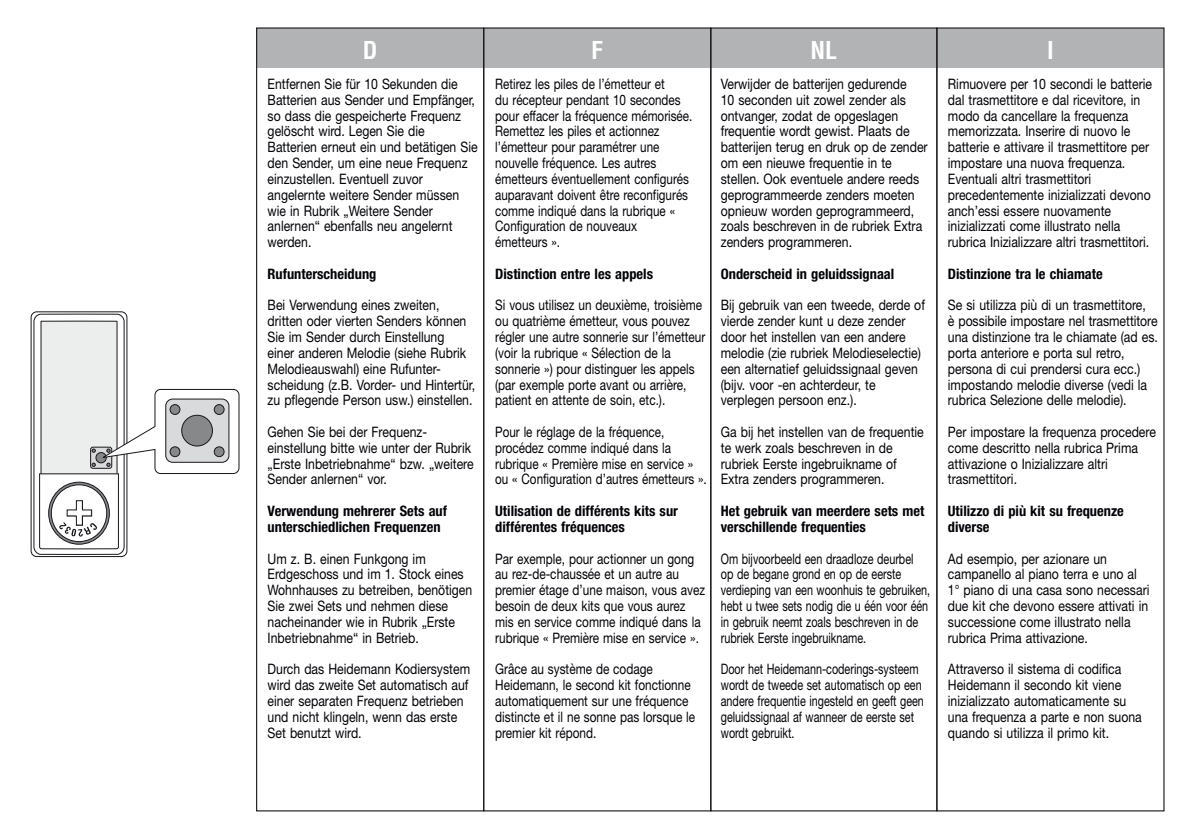
<style>
.page{position:relative;width:1191px;height:840px;background:#fff}
.page>*{position:absolute;margin:0;border:0;box-sizing:border-box;transform-origin:0 0}
.t1{font:700 condensed 24px "Helvetica";color:#fff}
.t2{font:14.4px/15.8px "Helvetica Neue";color:#000206;scale:.85 1}
.t3{font:14.4px/15.8px "Helvetica Neue";color:#000206;scale:.82 1}
.t4{font:14.4px/15.8px "Helvetica Neue";color:#000206;scale:.81 1}
.t5{font:14.4px/15.8px "Helvetica Neue";color:#000206;scale:.75 1}
.t6{font:700 condensed 14.4px/15.8px "Helvetica Neue";color:#000206}
</style>
<div class="page">
<div style="left:31px;top:311px;width:96px;height:245px;border:1px solid #1a171c;border-radius:6px"></div>
<svg style="left:33px;top:313px;width:207px;height:242px"></svg>
<div style="left:166px;top:399px;width:63px;height:63px;background:#d9dadb;border-radius:7px"></div>
<div style="left:165px;top:398px;width:64px;height:64px;border:1px solid #1a171c;border-radius:7px"></div>
<div style="left:182px;top:415px;width:30px;height:31px;background:#87888a;border-radius:50%"></div>
<div style="left:181px;top:414px;width:32px;height:32px;border:1px solid #1a171c;border-radius:50%"></div>
<div style="left:214px;top:446px;width:10px;height:10px;background:#87888a;border-radius:50%"></div>
<div style="left:214px;top:446px;width:11px;height:11px;border:1px solid #1a171c;border-radius:50%"></div>
<div style="left:214px;top:404px;width:10px;height:10px;background:#87888a;border-radius:50%"></div>
<div style="left:214px;top:404px;width:11px;height:10px;border:1px solid #1a171c;border-radius:50%"></div>
<div style="left:170px;top:446px;width:10px;height:10px;background:#87888a;border-radius:50%"></div>
<div style="left:170px;top:446px;width:10px;height:11px;border:1px solid #1a171c;border-radius:50%"></div>
<div style="left:170px;top:404px;width:10px;height:10px;background:#87888a;border-radius:50%"></div>
<div style="left:170px;top:404px;width:10px;height:10px;border:1px solid #1a171c;border-radius:50%"></div>
<div style="left:257px;top:28px;width:907px;height:39px;background:#b1b3b4"></div>
<div style="left:936px;top:27px;width:228px;height:784px;border:1px solid #1a171c"></div>
<h1 class="t1" style="left:363px;top:35px;width:16px">D</h1>
<h1 class="t1" style="left:591px;top:35px;width:13px">F</h1>
<h1 class="t1" style="left:810px;top:35px;width:28px">NL</h1>
<h1 class="t1" style="left:1047px;top:35px;width:8px">I</h1>
<p class="t2" style="left:268px;top:76px;width:249px">Entfernen Sie für 10 Sekunden die<br>Batterien aus Sender und Empfänger, so dass die gespeicherte Frequenz gelöscht wird. Legen Sie die<br>Batterien erneut ein und betätigen Sie den Sender, um eine neue Frequenz einzustellen. Eventuell zuvor angelernte weitere Sender müssen wie in Rubrik „Weitere Sender anlernen“ ebenfalls neu angelernt werden.</p>
<p class="t6" style="left:268px;top:265px;width:110px">Rufunterscheidung</p>
<p class="t2" style="left:268px;top:297px;width:246px">Bei Verwendung eines zweiten, dritten oder vierten Senders können Sie im Sender durch Einstellung<br>einer anderen Melodie (siehe Rubrik Melodieauswahl) eine Rufunter&shy;scheidung (z.B. Vorder- und Hintertür, zu pflegende Person usw.) einstellen.</p>
<p class="t2" style="left:268px;top:423px;width:244px">Gehen Sie bei der Frequenz&shy;einstellung bitte wie unter der Rubrik „Erste Inbetriebnahme“ bzw. „weitere<br>Sender anlernen“ vor.</p>
<p class="t6" style="left:268px;top:502px;width:181px">Verwendung mehrerer Sets auf unterschiedlichen Frequenzen</p>
<p class="t2" style="left:268px;top:550px;width:242px">Um z. B. einen Funkgong im<br>Erdgeschoss und im 1. Stock eines<br>Wohnhauses zu betreiben, benötigen<br>Sie zwei Sets und nehmen diese nacheinander wie in Rubrik „Erste<br>Inbetriebnahme“ in Betrieb.</p>
<p class="t2" style="left:268px;top:660px;width:240px">Durch das Heidemann Kodiersystem wird das zweite Set automatisch auf einer separaten Frequenz betrieben und nicht klingeln, wenn das erste<br>Set benutzt wird.</p>
<p class="t4" style="left:495px;top:76px;width:245px">Retirez les piles de l’émetteur et<br>du récepteur pendant 10 secondes pour effacer la fréquence mémorisée.<br>Remettez les piles et actionnez l’émetteur pour paramétrer une nouvelle fréquence. Les autres émetteurs éventuellement configurés auparavant doivent être reconfigurés comme indiqué dans la rubrique «<br>Configuration de nouveaux émetteurs ».</p>
<p class="t6" style="left:495px;top:265px;width:159px">Distinction entre les appels</p>
<p class="t3" style="left:495px;top:297px;width:258px">Si vous utilisez un deuxième, troisième ou quatrième émetteur, vous pouvez régler une autre sonnerie sur l’émetteur (voir la rubrique « Sélection de la sonnerie ») pour distinguer les appels (par exemple porte avant ou arrière, patient en attente de soin, etc.).</p>
<p class="t4" style="left:495px;top:423px;width:263px">Pour le réglage de la fréquence, procédez comme indiqué dans la rubrique « Première mise en service » ou « Configuration d’autres émetteurs ».</p>
<p class="t6" style="left:495px;top:502px;width:184px">Utilisation de différents kits sur différentes fréquences</p>
<p class="t3" style="left:495px;top:550px;width:257px">Par exemple, pour actionner un gong au rez-de-chaussée et un autre au premier étage d’une maison, vous avez besoin de deux kits que vous aurez mis en service comme indiqué dans la rubrique « Première mise en service ».</p>
<p class="t3" style="left:495px;top:660px;width:245px">Grâce au système de codage<br>Heidemann, le second kit fonctionne automatiquement sur une fréquence distincte et il ne sonne pas lorsque le premier kit répond.</p>
<p class="t2" style="left:721px;top:76px;width:245px">Verwijder de batterijen gedurende<br>10 seconden uit zowel zender als ontvanger, zodat de opgeslagen frequentie wordt gewist. Plaats de batterijen terug en druk op de zender om een nieuwe frequentie in te stellen. Ook eventuele andere reeds geprogrammeerde zenders moeten opnieuw worden geprogrammeerd, zoals beschreven in de rubriek Extra zenders programmeren.</p>
<p class="t6" style="left:721px;top:265px;width:175px">Onderscheid in geluidssignaal</p>
<p class="t2" style="left:721px;top:297px;width:242px">Bij gebruik van een tweede, derde of vierde zender kunt u deze zender door het instellen van een andere melodie (zie rubriek Melodieselectie) een alternatief geluidssignaal geven (bijv. voor -en achterdeur, te verplegen persoon enz.).</p>
<p class="t2" style="left:721px;top:423px;width:240px">Ga bij het instellen van de frequentie te werk zoals beschreven in de rubriek Eerste ingebruikname of<br>Extra zenders programmeren.</p>
<p class="t6" style="left:721px;top:502px;width:205px">Het gebruik van meerdere sets met verschillende frequenties</p>
<p class="t5" style="left:721px;top:550px;width:281px">Om bijvoorbeeld een draadloze deurbel<br>op de begane grond en op de eerste verdieping van een woonhuis te gebruiken, hebt u twee sets nodig die u één voor één in gebruik neemt zoals beschreven in de rubriek Eerste ingebruikname.</p>
<p class="t5" style="left:721px;top:660px;width:272px">Door het Heidemann-coderings-systeem wordt de tweede set automatisch op een andere frequentie ingesteld en geeft geen geluidssignaal af wanneer de eerste set wordt gebruikt.</p>
<p class="t2" style="left:948px;top:76px;width:242px">Rimuovere per 10 secondi le batterie dal trasmettitore e dal ricevitore, in modo da cancellare la frequenza memorizzata. Inserire di nuovo le batterie e attivare il trasmettitore per impostare una nuova frequenza.<br>Eventuali altri trasmettitori precedentemente inizializzati devono anch’essi essere nuovamente inizializzati come illustrato nella rubrica Inizializzare altri trasmettitori.</p>
<p class="t6" style="left:948px;top:265px;width:156px">Distinzione tra le chiamate</p>
<p class="t2" style="left:948px;top:297px;width:249px">Se si utilizza più di un trasmettitore,<br>è possibile impostare nel trasmettitore una distinzione tra le chiamate (ad es. porta anteriore e porta sul retro, persona di cui prendersi cura ecc.) impostando melodie diverse (vedi la rubrica Selezione delle melodie).</p>
<p class="t2" style="left:948px;top:423px;width:246px">Per impostare la frequenza procedere come descritto nella rubrica Prima attivazione o Inizializzare altri trasmettitori.</p>
<p class="t6" style="left:948px;top:502px;width:177px">Utilizzo di più kit su frequenze diverse</p>
<p class="t2" style="left:948px;top:550px;width:239px">Ad esempio, per azionare un campanello al piano terra e uno al<br>1° piano di una casa sono necessari due kit che devono essere attivati in successione come illustrato nella rubrica Prima attivazione.</p>
<p class="t2" style="left:948px;top:660px;width:230px">Attraverso il sistema di codifica<br>Heidemann il secondo kit viene inizializzato automaticamente su una frequenza a parte e non suona quando si utilizza il primo kit.</p>
</div>
